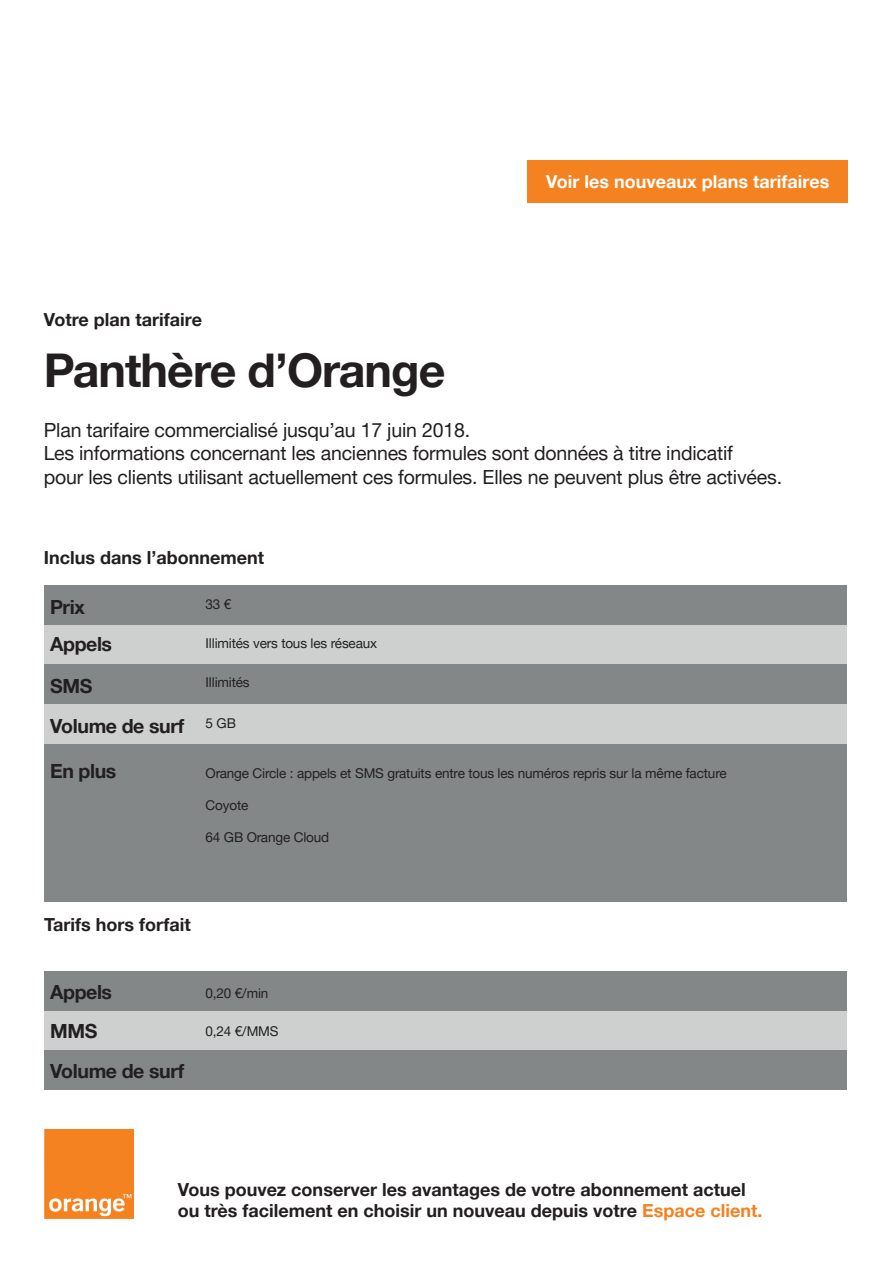
<style>
.page{position:relative;width:893px;height:1263px;background:#fff}
.page>*{position:absolute;margin:0;border:0;box-sizing:border-box;transform-origin:0 0}
.t1{font:700 46.5px "Helvetica Neue";letter-spacing:-.02em;color:#231f20}
.t2{font:19.5px/23.4px "Helvetica Neue";letter-spacing:-.01em;color:#231f20}
.t3{font:700 19.5px/37.8px "Helvetica Neue";letter-spacing:-.02em;color:#231f20}
.t4{font:700 18px/21.6px "Helvetica Neue";color:#231f20}
.t5{font:700 18px "Helvetica Neue";color:#fff}
.t6{font:13.5px "Helvetica Neue";letter-spacing:-.01em;color:#231f20}
.s1{color:#f58220}
</style>
<div class="page">
<img style="left:45px;top:1129px;width:89px;height:89px">
<div style="left:528px;top:160px;width:320px;height:42px;background:#f58220"></div>
<div style="left:44px;top:971px;width:802px;height:40px;background:#838788"></div>
<div style="left:44px;top:1011px;width:802px;height:39px;background:#cdd0cf"></div>
<div style="left:44px;top:1050px;width:802px;height:40px;background:#838788"></div>
<div style="left:44px;top:585px;width:802px;height:40px;background:#838788"></div>
<div style="left:44px;top:625px;width:802px;height:40px;background:#cdd0cf"></div>
<div style="left:44px;top:664px;width:802px;height:40px;background:#838788"></div>
<div style="left:44px;top:743px;width:802px;height:159px;background:#838788"></div>
<div style="left:44px;top:704px;width:802px;height:39px;background:#cdd0cf"></div>
<p class="t5" style="left:546px;top:170px;width:285px">Voir les nouveaux plans tarifaires</p>
<p class="t4" style="left:44px;top:309px;width:160px">Votre plan tarifaire</p>
<h1 class="t1" style="left:44px;top:342px;width:403px">Panthère d’Orange</h1>
<p class="t2" style="left:44px;top:418px;width:740px">Plan tarifaire commercialisé jusqu’au 17 juin 2018.<br>Les informations concernant les anciennes formules sont données à titre indicatif<br>pour les clients utilisant actuellement ces formules. Elles ne peuvent plus être activées.</p>
<p class="t4" style="left:44px;top:547px;width:222px">Inclus dans l’abonnement</p>
<p class="t3" style="left:50px;top:588px;width:63px">Prix<br>Appels</p>
<p class="t3" style="left:50px;top:666px;width:136px;line-height:39.9px">SMS<br>Volume de surf</p>
<p class="t3" style="left:50px;top:752px;width:68px">En plus</p>
<p class="t6" style="left:206px;top:596px;width:27px">33 €</p>
<p class="t6" style="left:206px;top:635px;width:173px">Illimités vers tous les réseaux</p>
<p class="t6" style="left:206px;top:674px;width:46px">Illimités</p>
<p class="t6" style="left:206px;top:715px;width:32px">5 GB</p>
<p class="t6" style="left:206px;top:764px;width:523px">Orange Circle : appels et SMS gratuits entre tous les numéros repris sur la même facture</p>
<p class="t6" style="left:206px;top:797px;width:44px">Coyote</p>
<p class="t6" style="left:206px;top:829px;width:125px">64 GB Orange Cloud</p>
<p class="t4" style="left:44px;top:914px;width:148px">Tarifs hors forfait</p>
<p class="t3" style="left:50px;top:973px;width:63px;line-height:38.5px">Appels<br>MMS</p>
<p class="t3" style="left:50px;top:1052px;width:136px">Volume de surf</p>
<p class="t6" style="left:206px;top:985px;width:64px">0,20 €/min</p>
<p class="t6" style="left:206px;top:1023px;width:75px">0,24 €/MMS</p>
<p class="t4" style="left:178px;top:1178px;width:586px">Vous pouvez conserver les avantages de votre abonnement actuel ou très facilement en choisir un nouveau depuis votre <span class="s1">Espace client.</span></p>
</div>
